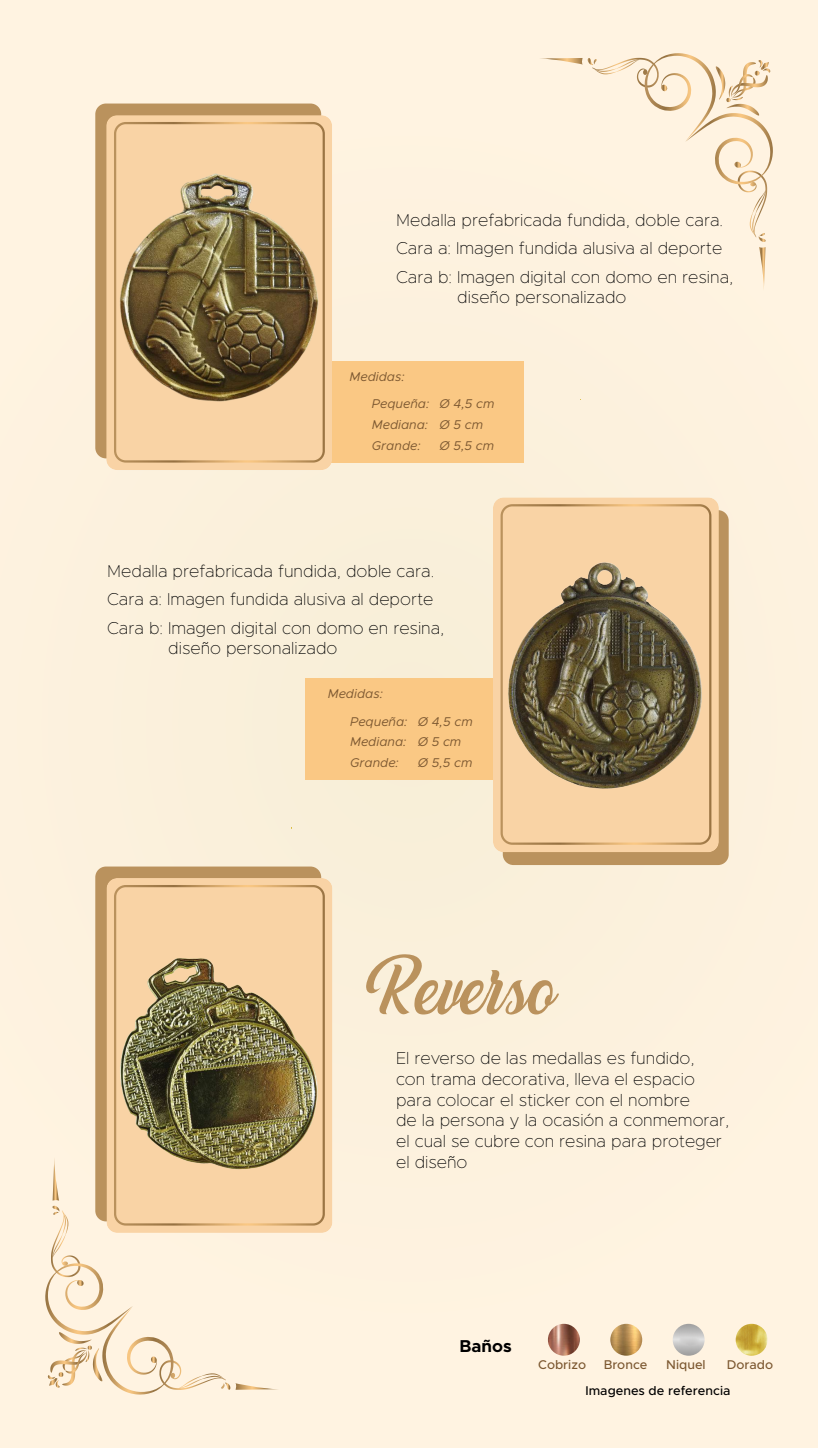
<style>
.page{position:relative;width:818px;height:1448px;background:#fdf2df}
.page>*{position:absolute;margin:0;border:0;box-sizing:border-box;transform-origin:0 0}
.t1{font:71.25px "White Smith";color:#ba925d}
.t2{font:100 17.25px/20.7px "Metropolis";color:#000}
.t3{font:700 17.25px "Metropolis";color:#000}
.t4{font:italic 12.75px/27.4px "Metropolis";color:#7c5831}
.t5{font:500 12.75px "Metropolis";color:#7c5831}
.t6{font:500 12.75px "Metropolis";color:#000}
</style>
<div class="page">
<div style="left:248px;top:361px;width:276px;height:101px;background:#fac884"></div>
<div style="left:305px;top:678px;width:276px;height:101px;background:#fac884"></div>
<div style="left:95px;top:104px;width:226px;height:354px;background:#ba925d;border-radius:11px"></div>
<div style="left:95px;top:866px;width:226px;height:355px;background:#ba925d;border-radius:11px"></div>
<div style="left:502px;top:510px;width:226px;height:355px;background:#ba925d;border-radius:11px"></div>
<svg style="left:47px;top:1157px;width:232px;height:236px"></svg>
<svg style="left:758px;top:233px;width:7px;height:55px"></svg>
<svg style="left:541px;top:54px;width:229px;height:138px"></svg>
<div style="left:493px;top:497px;width:225px;height:355px;background:#f9d3a5"></div>
<img style="left:493px;top:526px;width:225px;height:297px">
<div style="left:106px;top:878px;width:226px;height:354px;background:#f9d3a5"></div>
<img style="left:106px;top:906px;width:226px;height:298px">
<div style="left:106px;top:115px;width:226px;height:355px;background:#f9d3a5"></div>
<img style="left:106px;top:140px;width:226px;height:296px">
<div style="left:114px;top:122px;width:211px;height:340px;border:2px solid #fff;border-radius:11px"></div>
<div style="left:114px;top:885px;width:211px;height:340px;border:2px solid #fff;border-radius:11px"></div>
<div style="left:500px;top:504px;width:211px;height:340px;border:2px solid #fff;border-radius:11px"></div>
<img style="left:548px;top:1323px;width:31px;height:32px;border-radius:16px">
<img style="left:672px;top:1323px;width:32px;height:32px;border-radius:16px">
<img style="left:610px;top:1323px;width:32px;height:32px;border-radius:16px">
<img style="left:735px;top:1323px;width:32px;height:32px;border-radius:16px">
<p class="t2" style="left:396px;top:205px;width:339px;line-height:28.5px">Medalla prefabricada fundida, doble cara.<br>Cara a: Imagen fundida alusiva al deporte<br>Cara b: Imagen digital con domo en resina,</p>
<p class="t2" style="left:457px;top:287px;width:171px">diseño personalizado</p>
<p class="t4" style="left:372px;top:363px;width:59px;text-indent:-22px">Medidas:<br>Pequeña:</p>
<p class="t4" style="left:372px;top:431px;width:50px">Grande:</p>
<p class="t4" style="left:439px;top:390px;width:57px">Ø 4,5 cm</p>
<p class="t4" style="left:372px;top:411px;width:113px">Mediana: Ø 5 cm</p>
<p class="t4" style="left:439px;top:431px;width:56px">Ø 5,5 cm</p>
<p class="t2" style="left:107px;top:556px;width:339px;line-height:28.5px">Medalla prefabricada fundida, doble cara.<br>Cara a: Imagen fundida alusiva al deporte<br>Cara b: Imagen digital con domo en resina,</p>
<p class="t2" style="left:168px;top:638px;width:171px">diseño personalizado</p>
<p class="t4" style="left:350px;top:680px;width:59px;text-indent:-22px">Medidas:<br>Pequeña:</p>
<p class="t4" style="left:350px;top:749px;width:50px">Grande:</p>
<p class="t4" style="left:417px;top:707px;width:57px">Ø 4,5 cm</p>
<p class="t4" style="left:350px;top:728px;width:113px">Mediana: Ø 5 cm</p>
<p class="t4" style="left:417px;top:749px;width:56px">Ø 5,5 cm</p>
<h1 class="t1" style="left:366px;top:946px;width:192px">Reverso</h1>
<p class="t2" style="left:396px;top:1047px;width:334px">El reverso de las medallas es fundido,<br>con trama decorativa, lleva el espacio para colocar el sticker con el nombre<br>de la persona y la ocasión a conmemorar, el cual se cubre con resina para proteger el diseño</p>
<p class="t3" style="left:459px;top:1334px;width:54px">Baños</p>
<p class="t5" style="left:538px;top:1356px;width:49px">Cobrizo</p>
<p class="t5" style="left:603px;top:1356px;width:45px">Bronce</p>
<p class="t5" style="left:666px;top:1356px;width:41px">Niquel</p>
<p class="t5" style="left:726px;top:1356px;width:48px">Dorado</p>
<p class="t6" style="left:585px;top:1382px;width:146px">Imagenes de referencia</p>
</div>
